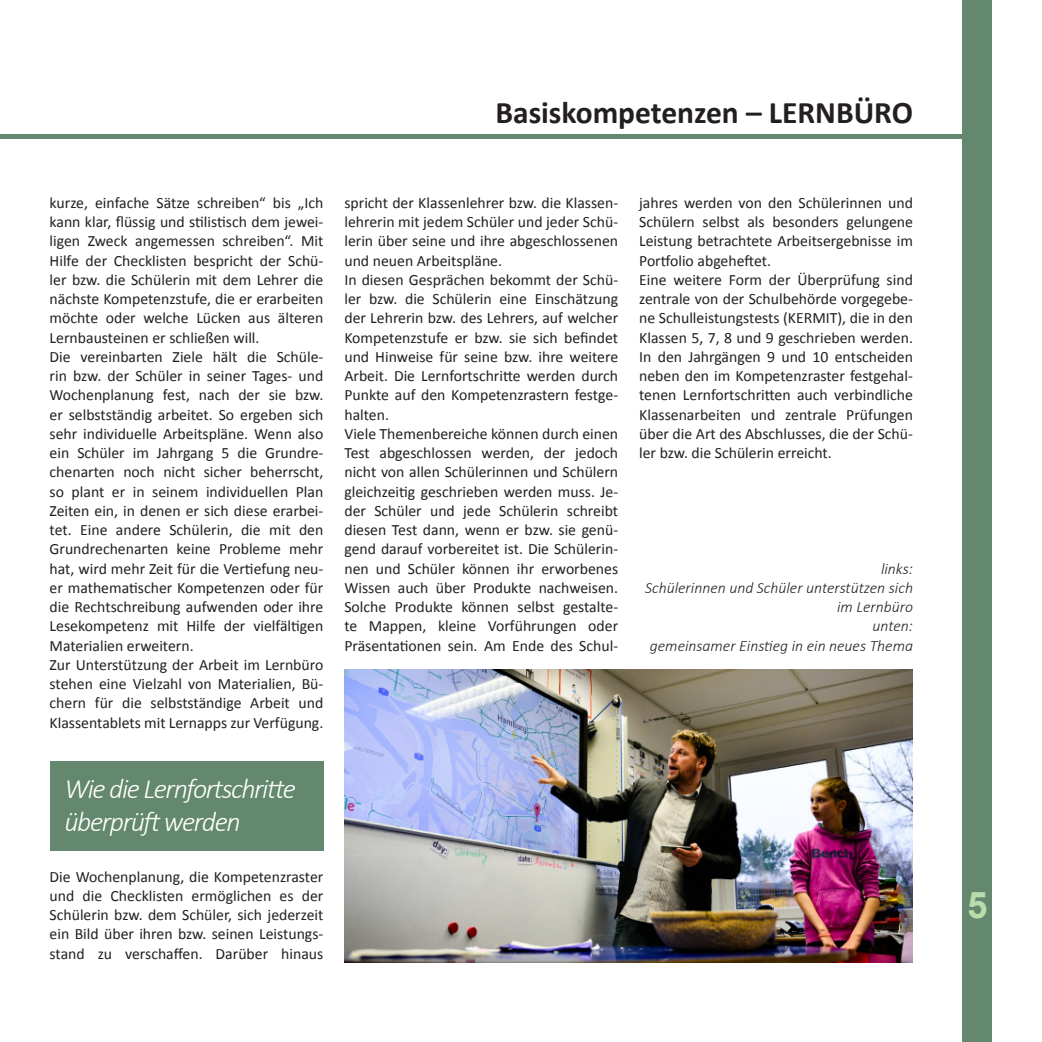
<style>
.page{position:relative;width:1042px;height:1042px;background:#fff}
.page>*{position:absolute;margin:0;border:0;box-sizing:border-box;transform-origin:0 0}
.t1{font:700 36.75px "Arial";color:#b8dcac}
.t2{font:700 31.5px "Calibri";color:#231f20}
.t3{font:italic 300 28px/33.6px "Calibri";letter-spacing:-.05em;color:#fff}
.t4{font:15.75px/19.2px "Calibri";color:#231f20;text-align:justify}
.t5{font:italic 300 15.75px/19.2px "Calibri";color:#231f20;text-align:right}
</style>
<div class="page">
<img style="left:344px;top:670px;width:569px;height:292px">
<div style="left:962px;top:0;width:30px;height:1042px;background:#63886d"></div>
<div style="left:50px;top:761px;width:273px;height:90px;background:#63886d"></div>
<div style="left:0;top:134px;width:972px;height:5px;background:#63886d"></div>
<p class="t2" style="left:495px;top:91px;width:419px">Basiskompetenzen – LERNBÜRO</p>
<p class="t4" style="left:50px;top:192px;width:275px">kurze, einfache Sätze schreiben“ bis „Ich kann klar, flüssig und stilistisch dem jewei&shy;ligen Zweck angemessen schreiben“. Mit Hilfe der Checklisten bespricht der Schü&shy;ler bzw. die Schülerin mit dem Lehrer die nächste Kompetenzstufe, die er erarbeiten möchte oder welche Lücken aus älteren Lernbausteinen er schließen will.</p>
<p class="t4" style="left:50px;top:346px;width:275px">Die vereinbarten Ziele hält die Schüle&shy;rin bzw. der Schüler in seiner Tages- und Wochenplanung fest, nach der sie bzw. er selbstständig arbeitet. So ergeben sich sehr individuelle Arbeitspläne. Wenn also ein Schüler im Jahrgang 5 die Grundre&shy;chenarten noch nicht sicher beherrscht, so plant er in seinem individuellen Plan Zeiten ein, in denen er sich diese erarbei&shy;tet. Eine andere Schülerin, die mit den Grundrechenarten keine Probleme mehr hat, wird mehr Zeit für die Vertiefung neu&shy;er mathematischer Kompetenzen oder für die Rechtschreibung aufwenden oder ihre Lesekompetenz mit Hilfe der vielfältigen Materialien erweitern.</p>
<p class="t4" style="left:50px;top:654px;width:275px">Zur Unterstützung der Arbeit im Lernbüro stehen eine Vielzahl von Materialien, Bü&shy;chern für die selbstständige Arbeit und Klassentablets mit Lernapps zur Verfügung.</p>
<p class="t3" style="left:64px;top:771px;width:233px">Wie die Lernfortschritte überprüft werden</p>
<p class="t4" style="left:50px;top:866px;width:275px">Die Wochenplanung, die Kompetenzraster und die Checklisten ermöglichen es der Schülerin bzw. dem Schüler, sich jederzeit ein Bild über ihren bzw. seinen Leistungs&shy;stand zu verschaffen. Darüber hinaus</p>
<p class="t4" style="left:344px;top:192px;width:275px">spricht der Klassenlehrer bzw. die Klassen&shy;lehrerin mit jedem Schüler und jeder Schü&shy;lerin über seine und ihre abgeschlossenen und neuen Arbeitspläne.</p>
<p class="t4" style="left:344px;top:269px;width:275px">In diesen Gesprächen bekommt der Schü&shy;ler bzw. die Schülerin eine Einschätzung der Lehrerin bzw. des Lehrers, auf welcher Kompetenzstufe er bzw. sie sich befindet und Hinweise für seine bzw. ihre weitere Arbeit. Die Lernfortschritte werden durch Punkte auf den Kompetenzrastern festge&shy;halten.</p>
<p class="t4" style="left:344px;top:423px;width:275px">Viele Themenbereiche können durch einen Test abgeschlossen werden, der jedoch nicht von allen Schülerinnen und Schülern gleichzeitig geschrieben werden muss. Je&shy;der Schüler und jede Schülerin schreibt diesen Test dann, wenn er bzw. sie genü&shy;gend darauf vorbereitet ist. Die Schülerin&shy;nen und Schüler können ihr erworbenes Wissen auch über Produkte nachweisen.<br>Solche Produkte können selbst gestalte&shy;te Mappen, kleine Vorführungen oder Präsentationen sein. Am Ende des Schul-</p>
<p class="t4" style="left:639px;top:192px;width:275px">jahres werden von den Schülerinnen und Schülern selbst als besonders gelungene Leistung betrachtete Arbeitsergebnisse im Portfolio abgeheftet.</p>
<p class="t4" style="left:639px;top:269px;width:275px">Eine weitere Form der Überprüfung sind zentrale von der Schulbehörde vorgegebe&shy;ne Schulleistungstests (KERMIT), die in den Klassen 5, 7, 8 und 9 geschrieben werden.<br>In den Jahrgängen 9 und 10 entscheiden neben den im Kompetenzraster festgehal&shy;tenen Lernfortschritten auch verbindliche Klassenarbeiten und zentrale Prüfungen über die Art des Abschlusses, die der Schü&shy;ler bzw. die Schülerin erreicht.</p>
<p class="t5" style="left:645px;top:559px;width:269px">links:<br>Schülerinnen und Schüler unterstützen sich im Lernbüro</p>
<p class="t5" style="left:872px;top:616px;width:42px">unten:</p>
<p class="t5" style="left:650px;top:636px;width:265px">gemeinsamer Einstieg in ein neues Thema</p>
<p class="t1" style="left:967px;top:881px;width:22px">5</p>
</div>
